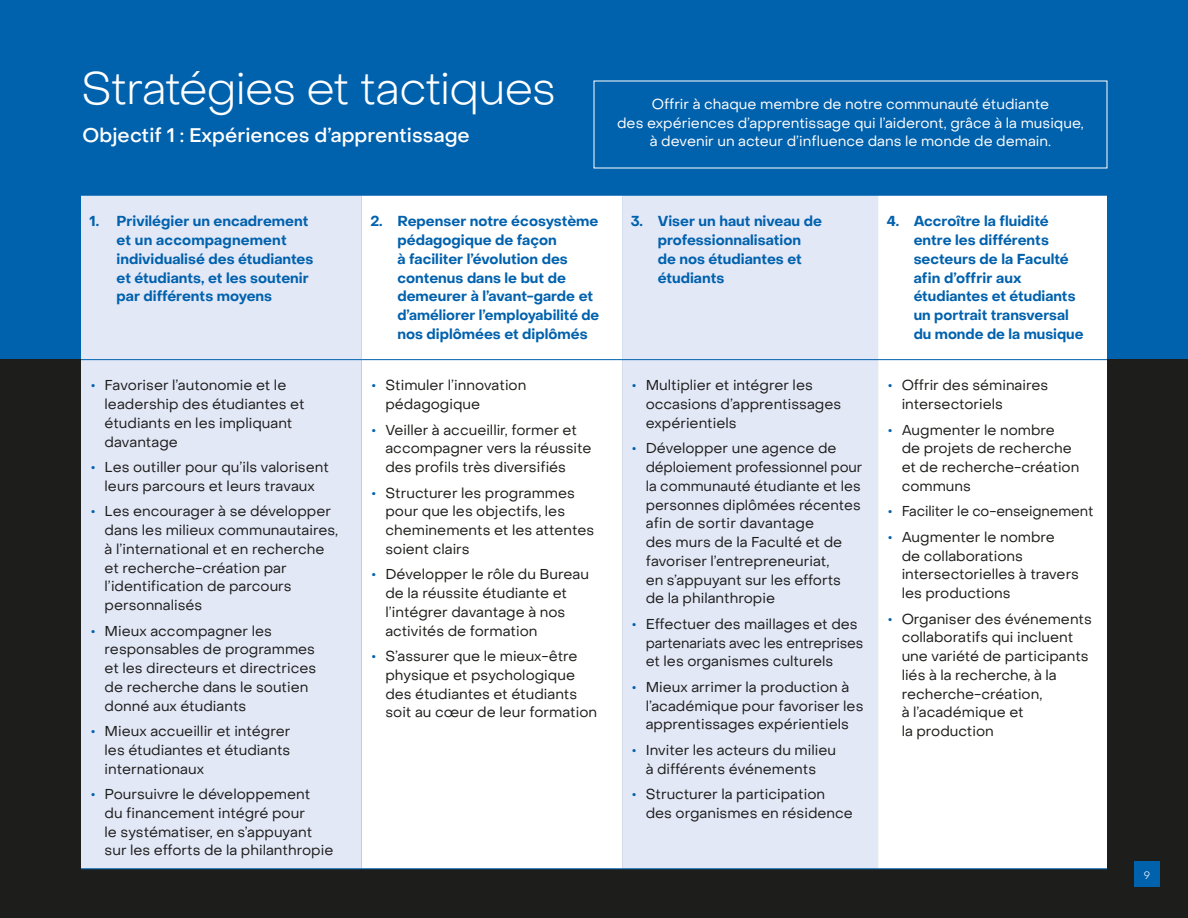
<style>
.page{position:relative;width:1188px;height:918px;background:#0061ad}
.page>*{position:absolute;margin:0;border:0;box-sizing:border-box;transform-origin:0 0}
.t1{font:300 45px "PP Object Sans";letter-spacing:-.025em;color:#fff}
.t2{font:500 19.5px "PP Object Sans";color:#fff}
.t3{font:14.25px/18.8px "PP Object Sans";color:#1d1d1b}
.t4{font:700 14.25px/18.8px "PP Object Sans";color:#0061ad}
.t5{font:14.25px/18.8px "PP Object Sans";color:#fff;text-align:center}
.t6{font:300 10.5px "PP Object Sans";color:#fff}
.s1{font-weight:700;color:#0061ad}
</style>
<div class="page">
<div style="left:0;top:360px;width:1188px;height:558px;background:#1d1d1b"></div>
<div style="left:81px;top:196px;width:281px;height:672px;background:#e3e8f7"></div>
<svg style="left:362px;top:196px;width:745px;height:672px;background:#f5f7fc"></svg>
<hr style="left:81px;top:359px;width:281px;height:1px;background:#0061ad">
<hr style="left:362px;top:359px;width:260px;height:1px;background:#0061ad">
<hr style="left:622px;top:359px;width:256px;height:1px;background:#0061ad">
<hr style="left:878px;top:359px;width:229px;height:1px;background:#0061ad">
<hr style="left:81px;top:868px;width:281px;height:1px;background:#0061ad">
<hr style="left:362px;top:868px;width:260px;height:1px;background:#0061ad">
<hr style="left:622px;top:868px;width:256px;height:1px;background:#0061ad">
<hr style="left:878px;top:868px;width:229px;height:1px;background:#0061ad">
<div style="left:1134px;top:861px;width:26px;height:26px;background:#0061ad"></div>
<h1 class="t1" style="left:81px;top:62px;width:476px">Stratégies et tactiques</h1>
<h2 class="t2" style="left:83px;top:123px;width:389px">Objectif 1 : Expériences d’apprentissage</h2>
<p class="t5" style="left:617px;top:95px;width:468px">Offrir à chaque membre de notre communauté étudiante<br>des expériences d’apprentissage qui l’aideront, grâce à la musique, à devenir un acteur d’influence dans le monde de demain.</p>
<p class="t4" style="left:117px;top:212px;width:198px;text-indent:-27px">1. Privilégier un encadrement et un accompagnement individualisé des étudiantes et étudiants, et les soutenir par différents moyens</p>
<p class="t4" style="left:397px;top:212px;width:203px;text-indent:-27px">2. Repenser notre écosystème pédagogique de façon<br>à faciliter l’évolution des contenus dans le but de demeurer à l’avant-garde et d’améliorer l’employabilité de nos diplômées et diplômés</p>
<p class="t4" style="left:658px;top:212px;width:166px;text-indent:-27px">3. Viser un haut niveau de professionnalisation de nos étudiantes et étudiants</p>
<p class="t4" style="left:914px;top:212px;width:172px;text-indent:-27px">4. Accroître la fluidité entre les différents secteurs de la Faculté afin d’offrir aux étudiantes et étudiants un portrait transversal du monde de la musique</p>
<p class="t3" style="left:105px;top:376px;width:201px;text-indent:-13px"><span class="s1">•</span> Favoriser l’autonomie et le leadership des étudiantes et étudiants en les impliquant davantage</p>
<p class="t3" style="left:91px;top:458px;width:239px;text-align:center"><span class="s1">•</span> Les outiller pour qu’ils valorisent leurs parcours et leurs travaux</p>
<p class="t3" style="left:105px;top:502px;width:235px;text-indent:-13px"><span class="s1">•</span> Les encourager à se développer dans les milieux communautaires, à l’international et en recherche et recherche-création par l’identification de parcours personnalisés</p>
<p class="t3" style="left:105px;top:621px;width:213px;text-indent:-13px"><span class="s1">•</span> Mieux accompagner les responsables de programmes et les directeurs et directrices de recherche dans le soutien donné aux étudiants</p>
<p class="t3" style="left:105px;top:722px;width:187px;text-align:justify;text-indent:-13px"><span class="s1">•</span> Mieux accueillir et intégrer les étudiantes et étudiants internationaux</p>
<p class="t3" style="left:105px;top:785px;width:230px;text-indent:-13px"><span class="s1">•</span> Poursuivre le développement<br>du financement intégré pour<br>le systématiser, en s’appuyant sur les efforts de la philanthropie</p>
<p class="t3" style="left:902px;top:376px;width:148px;text-indent:-13px"><span class="s1">•</span> Offrir des séminaires intersectoriels</p>
<p class="t3" style="left:902px;top:420px;width:179px;text-indent:-13px"><span class="s1">•</span> Augmenter le nombre<br>de projets de recherche et de recherche-création communs</p>
<p class="t3" style="left:888px;top:502px;width:207px"><span class="s1">•</span> Faciliter le co-enseignement</p>
<p class="t3" style="left:902px;top:528px;width:179px;text-indent:-13px"><span class="s1">•</span> Augmenter le nombre<br>de collaborations intersectorielles à travers les productions</p>
<p class="t3" style="left:902px;top:609px;width:192px;text-indent:-13px"><span class="s1">•</span> Organiser des événements collaboratifs qui incluent une variété de participants liés à la recherche, à la recherche-création,<br>à l’académique et<br>la production</p>
<p class="t3" style="left:385px;top:376px;width:142px;text-indent:-13px"><span class="s1">•</span> Stimuler l’innovation pédagogique</p>
<p class="t3" style="left:385px;top:420px;width:208px;text-indent:-13px"><span class="s1">•</span> Veiller à accueillir, former et accompagner vers la réussite des profils très diversifiés</p>
<p class="t3" style="left:385px;top:483px;width:210px;text-indent:-13px"><span class="s1">•</span> Structurer les programmes pour que les objectifs, les cheminements et les attentes soient clairs</p>
<p class="t3" style="left:385px;top:565px;width:205px;text-indent:-13px"><span class="s1">•</span> Développer le rôle du Bureau de la réussite étudiante et l’intégrer davantage à nos activités de formation</p>
<p class="t3" style="left:385px;top:647px;width:213px;text-indent:-13px"><span class="s1">•</span> S’assurer que le mieux-être physique et psychologique des étudiantes et étudiants soit au cœur de leur formation</p>
<p class="t3" style="left:646px;top:376px;width:197px;text-indent:-13px"><span class="s1">•</span> Multiplier et intégrer les occasions d’apprentissages expérientiels</p>
<p class="t3" style="left:646px;top:439px;width:218px;text-indent:-14px"><span class="s1">•</span> Développer une agence de déploiement professionnel pour la communauté étudiante et les personnes diplômées récentes afin de sortir davantage<br>des murs de la Faculté et de favoriser l’entrepreneuriat,<br>en s’appuyant sur les efforts de la philanthropie</p>
<p class="t3" style="left:646px;top:615px;width:219px;text-indent:-13px"><span class="s1">•</span> Effectuer des maillages et des partenariats avec les entreprises et les organismes culturels</p>
<p class="t3" style="left:646px;top:678px;width:219px;text-indent:-13px"><span class="s1">•</span> Mieux arrimer la production à l’académique pour favoriser les apprentissages expérientiels</p>
<p class="t3" style="left:632px;top:741px;width:205px;text-align:center"><span class="s1">•</span> Inviter les acteurs du milieu à différents événements</p>
<p class="t3" style="left:646px;top:785px;width:209px;text-indent:-13px"><span class="s1">•</span> Structurer la participation des organismes en résidence</p>
<p class="t6" style="left:1144px;top:869px;width:8px">9</p>
</div>
